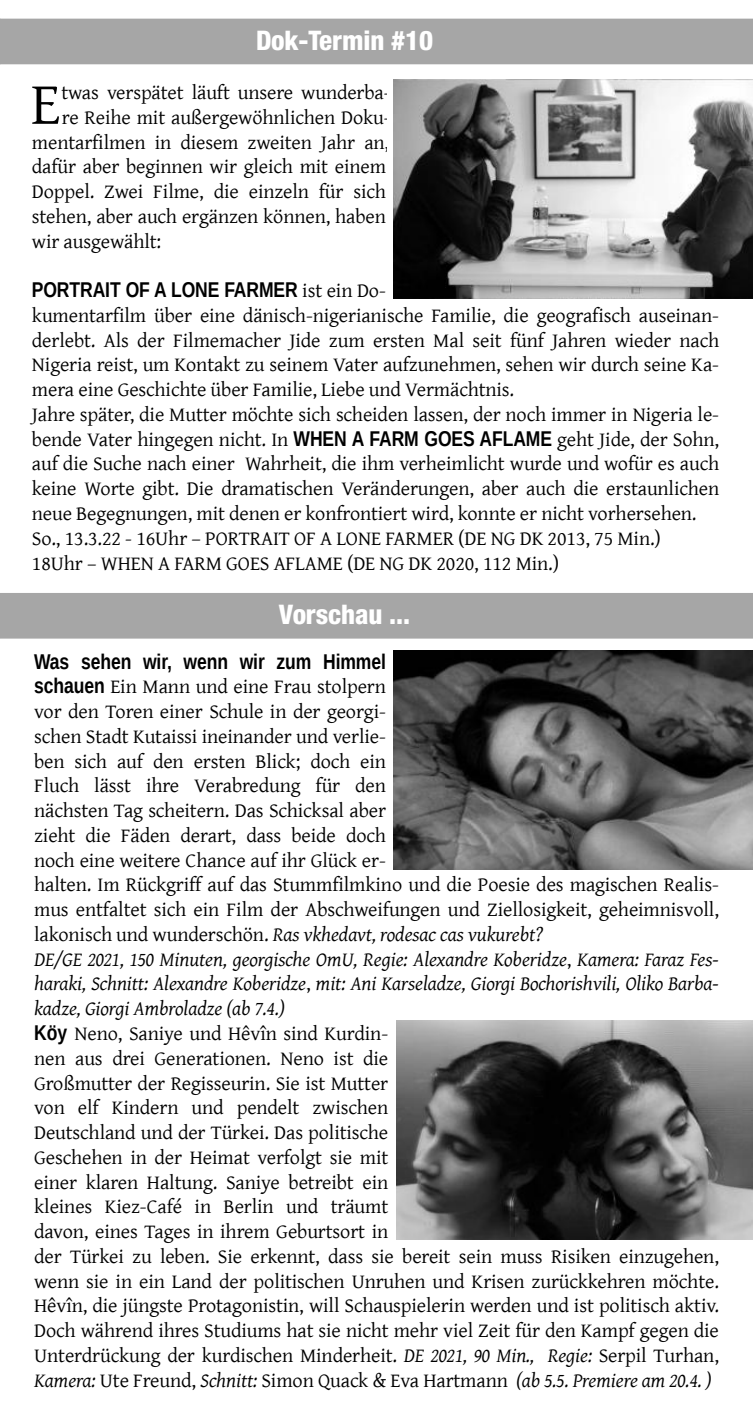
<style>
.page{position:relative;width:753px;height:1423px;background:#fff}
.page>*{position:absolute;margin:0;border:0;box-sizing:border-box;transform-origin:0 0}
.t1{font:60.52px "Gentium";color:#000}
.t2{font:800 condensed 27px "Helvetica Neue LT Std";letter-spacing:-.005em;color:#fff}
.t3{font:700 21.38px "Liberation Sans Narrow";letter-spacing:-.005em;color:#000}
.t4{font:20.25px/24.8px "Gentium";letter-spacing:-.005em;color:#000}
.s1{font-family:"Gentium";font-weight:400;font-size:20.25px}
.s2{font-family:"Liberation Sans Narrow";font-weight:700;font-size:21.38px}
.s3{font-style:italic}
</style>
<div class="page">
<img style="left:394px;top:651px;width:359px;height:218px">
<img style="left:396px;top:1020px;width:357px;height:219px">
<div style="left:0;top:593px;width:753px;height:45px;background:#a6a6a6"></div>
<div style="left:0;top:19px;width:753px;height:45px;background:#a6a6a6"></div>
<img style="left:394px;top:80px;width:359px;height:219px">
<h2 class="t2" style="left:256px;top:31px;width:179px">Dok-Termin #10</h2>
<h1 class="t1" style="left:31px;top:72px;width:31px">E</h1>
<p class="t4" style="left:61px;top:81px;width:331px">twas verspätet läuft unsere wunderba‐</p>
<p class="t4" style="left:62px;top:105px;width:330px">re Reihe mit außergewöhnlichen Doku‐</p>
<p class="t4" style="left:32px;top:130px;width:359px">mentarfilmen in diesem zweiten Jahr an,</p>
<p class="t4" style="left:32px;top:155px;width:355px">dafür aber beginnen wir gleich mit einem</p>
<p class="t4" style="left:32px;top:180px;width:355px">Doppel. Zwei Filme, die einzeln für sich</p>
<p class="t4" style="left:32px;top:204px;width:355px">stehen, aber auch ergänzen können, haben</p>
<p class="t4" style="left:32px;top:229px;width:131px">wir ausgewählt:</p>
<p class="t3" style="left:32px;top:277px;width:355px">PORTRAIT OF A LONE FARMER <span class="s1">ist ein Do‐</span></p>
<p class="t4" style="left:32px;top:303px;width:688px">kumentarfilm über eine dänisch-nigerianische Familie, die geografisch auseinan‐ derlebt. Als der Filmemacher Jide zum ersten Mal seit fünf Jahren wieder nach Nigeria reist, um Kontakt zu seinem Vater aufzunehmen, sehen wir durch seine Ka‐ mera eine Geschichte über Familie, Liebe und Vermächtnis.<br>Jahre später, die Mutter möchte sich scheiden lassen, der noch immer in Nigeria le‐ bende Vater hingegen nicht. In <span class="s2">WHEN A FARM GOES AFLAME</span> geht Jide, der Sohn, auf die Suche nach einer Wahrheit, die ihm verheimlicht wurde und wofür es auch keine Worte gibt. Die dramatischen Veränderungen, aber auch die erstaunlichen neue Begegnungen, mit denen er konfrontiert wird, konnte er nicht vorhersehen.<br>So., 13.3.22 - 16Uhr – PORTRAIT OF A LONE FARMER (DE NG DK 2013, 75 Min.)<br>18Uhr – WHEN A FARM GOES AFLAME (DE NG DK 2020, 112 Min.)</p>
<h2 class="t2" style="left:279px;top:605px;width:133px">Vorschau ...</h2>
<p class="t3" style="left:34px;top:648px;width:353px">Was sehen wir, wenn wir zum Himmel</p>
<p class="t4" style="left:34px;top:675px;width:686px"><span class="s2">schauen</span> Ein Mann und eine Frau stolpern<br>vor den Toren einer Schule in der georgi‐<br>schen Stadt Kutaissi ineinander und verlie‐<br>ben sich auf den ersten Blick; doch ein<br>Fluch lässt ihre Verabredung für den<br>nächsten Tag scheitern. Das Schicksal aber<br>zieht die Fäden derart, dass beide doch<br>noch eine weitere Chance auf ihr Glück er‐<br>halten. Im Rückgriff auf das Stummfilmkino und die Poesie des magischen Realis‐ mus entfaltet sich ein Film der Abschweifungen und Ziellosigkeit, geheimnisvoll, lakonisch und wunderschön. <span class="s3">Ras vkhedavt, rodesac cas vukurebt?<br>DE/GE 2021, 150 Minuten, georgische OmU, Regie: Alexandre Koberidze</span>, <span class="s3">Kamera: Faraz Fes‐ haraki, Schnitt: Alexandre Koberidze</span>, <span class="s3">mit: Ani Karseladze, Giorgi Bochorishvili, Oliko Barba‐ kadze, Giorgi Ambroladze (ab 7.4.)<br></span><span class="s2">Köy</span> Neno, Saniye und Hêvîn sind Kurdin‐<br>nen aus drei Generationen. Neno ist die<br>Großmutter der Regisseurin. Sie ist Mutter<br>von elf Kindern und pendelt zwischen<br>Deutschland und der Türkei. Das politische<br>Geschehen in der Heimat verfolgt sie mit<br>einer klaren Haltung. Saniye betreibt ein<br>kleines Kiez-Café in Berlin und träumt<br>davon, eines Tages in ihrem Geburtsort in<br>der Türkei zu leben. Sie erkennt, dass sie bereit sein muss Risiken einzugehen, wenn sie in ein Land der politischen Unruhen und Krisen zurückkehren möchte.<br>Hêvîn, die jüngste Protagonistin, will Schauspielerin werden und ist politisch aktiv.<br>Doch während ihres Studiums hat sie nicht mehr viel Zeit für den Kampf gegen die Unterdrückung der kurdischen Minderheit. <span class="s3">DE 2021, 90 Min., Regie:</span> Serpil Turhan, <span class="s3">Kamera:</span> Ute Freund, <span class="s3">Schnitt:</span> Simon Quack &amp; Eva Hartmann <span class="s3">(ab 5.5. Premiere am 20.4. )</span></p>
</div>
